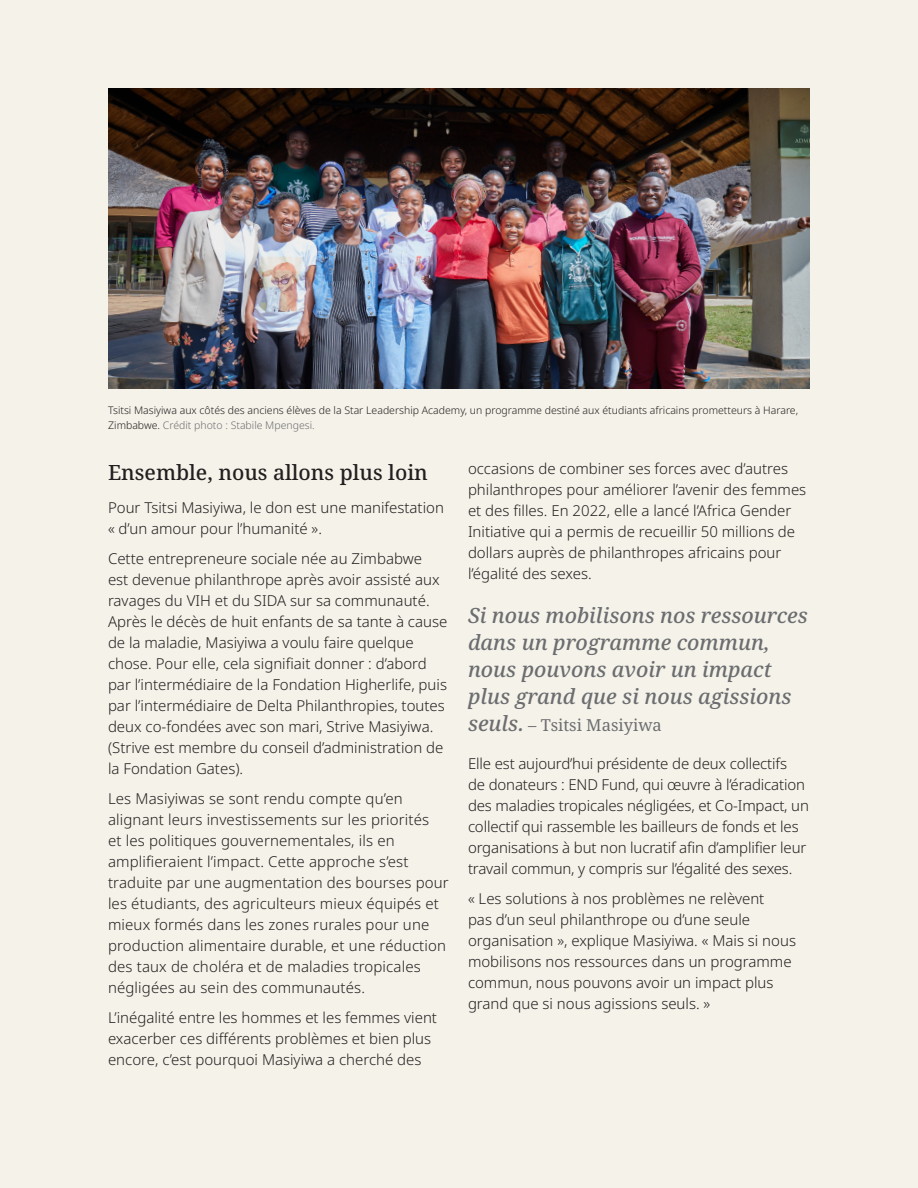
<style>
.page{position:relative;width:918px;height:1188px;background:#f5f2e9}
.page>*{position:absolute;margin:0;border:0;box-sizing:border-box;transform-origin:0 0}
.Pullquote_02{font:italic 500 21px/27px "Noto Serif";color:#6c6d70}
.Exemplar_Title{font:500 21px "Noto Serif";color:#231f20}
.Pullquote_02-2{font:16.5px "Noto Serif";color:#6c6d70}
.Body_Copy_Callout_Box{font:300 15px/21px "Noto Sans";color:#231f20}
.Photo_credit{font:300 10.5px/15.8px "Noto Sans";color:#231f20}
.s1{color:#6c6d70}
.s2{font-weight:500;font-style:italic;font-size:21px}
</style>
<div class="page">
<img style="left:108px;top:88px;width:702px;height:300px">
<p class="Photo_credit" style="left:108px;top:402px;width:691px">Tsitsi Masiyiwa aux côtés des anciens élèves de la Star Leadership Academy, un programme destiné aux étudiants africains prometteurs à Harare,<br>Zimbabwe. <span class="s1">Crédit photo : Stabile Mpengesi.</span></p>
<p class="Exemplar_Title" style="left:108px;top:458px;width:321px">Ensemble, nous allons plus loin</p>
<p class="Body_Copy_Callout_Box" style="left:108px;top:497px;width:337px">Pour Tsitsi Masiyiwa, le don est une manifestation « d’un amour pour l’humanité ».</p>
<p class="Body_Copy_Callout_Box" style="left:108px;top:548px;width:341px">Cette entrepreneure sociale née au Zimbabwe<br>est devenue philanthrope après avoir assisté aux ravages du VIH et du SIDA sur sa communauté.<br>Après le décès de huit enfants de sa tante à cause de la maladie, Masiyiwa a voulu faire quelque chose. Pour elle, cela signifiait donner : d’abord par l’intermédiaire de la Fondation Higherlife, puis par l’intermédiaire de Delta Philanthropies, toutes deux co-fondées avec son mari, Strive Masiyiwa. (Strive est membre du conseil d’administration de la Fondation Gates).</p>
<p class="Body_Copy_Callout_Box" style="left:108px;top:788px;width:342px">Les Masiyiwas se sont rendu compte qu’en alignant leurs investissements sur les priorités<br>et les politiques gouvernementales, ils en amplifieraient l’impact. Cette approche s’est traduite par une augmentation des bourses pour les étudiants, des agriculteurs mieux équipés et mieux formés dans les zones rurales pour une production alimentaire durable, et une réduction des taux de choléra et de maladies tropicales négligées au sein des communautés.</p>
<p class="Body_Copy_Callout_Box" style="left:108px;top:1007px;width:331px">L’inégalité entre les hommes et les femmes vient exacerber ces différents problèmes et bien plus encore, c’est pourquoi Masiyiwa a cherché des</p>
<p class="Body_Copy_Callout_Box" style="left:468px;top:458px;width:340px">occasions de combiner ses forces avec d’autres philanthropes pour améliorer l’avenir des femmes et des filles. En 2022, elle a lancé l’Africa Gender Initiative qui a permis de recueillir 50 millions de dollars auprès de philanthropes africains pour l’égalité des sexes.</p>
<p class="Pullquote_02" style="left:468px;top:602px;width:341px">Si nous mobilisons nos ressources dans un programme commun, nous pouvons avoir un impact plus grand que si nous agissions</p>
<p class="Pullquote_02-2" style="left:468px;top:713px;width:195px"><span class="s2">seuls.</span> – Tsitsi Masiyiwa</p>
<p class="Body_Copy_Callout_Box" style="left:468px;top:753px;width:343px">Elle est aujourd’hui présidente de deux collectifs<br>de donateurs : END Fund, qui œuvre à l’éradication des maladies tropicales négligées, et Co-Impact, un collectif qui rassemble les bailleurs de fonds et les organisations à but non lucratif afin d’amplifier leur travail commun, y compris sur l’égalité des sexes.</p>
<p class="Body_Copy_Callout_Box" style="left:468px;top:888px;width:330px">« Les solutions à nos problèmes ne relèvent<br>pas d’un seul philanthrope ou d’une seule organisation », explique Masiyiwa. « Mais si nous mobilisons nos ressources dans un programme commun, nous pouvons avoir un impact plus grand que si nous agissions seuls. »</p>
</div>
